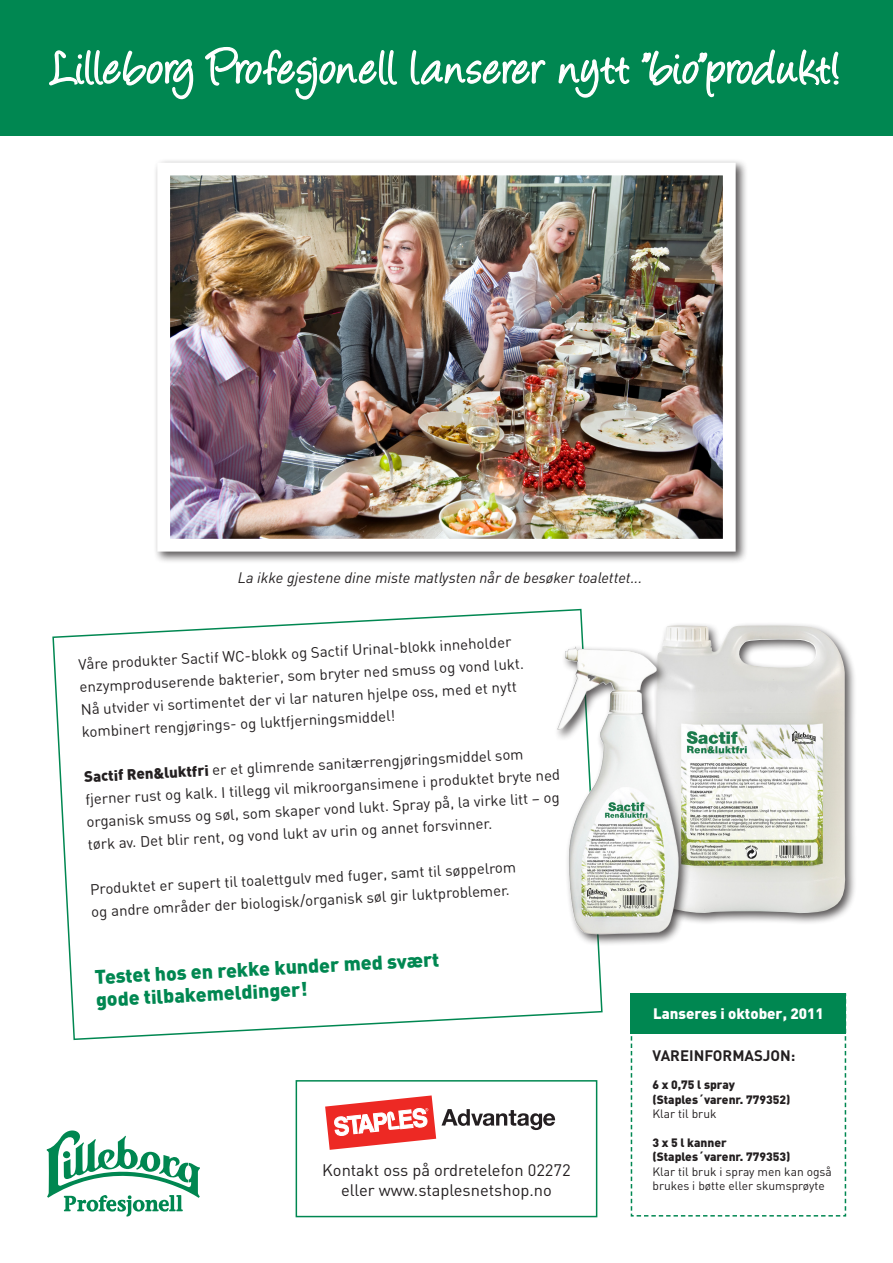
<style>
.page{position:relative;width:893px;height:1263px;background:#fff}
.page>*{position:absolute;margin:0;border:0;box-sizing:border-box;transform-origin:0 0}
.t1{font:54px "Angelina";letter-spacing:.03em;color:#fff}
.t2{font:900 19.5px/22.5px "DIN";color:#008751}
.t3{font:16.5px/19.8px "DIN";color:#231f20;text-align:center}
.t4{font:15px/22.5px "DIN";color:#231f20}
.t5{font:italic 15px "DINOT";color:#231f20}
.t6{font:900 15px "DIN";color:#fff}
.t7{font:700 15px "DIN";color:#231f20}
.t8{font:12px/14.4px "DIN";color:#231f20}
.t9{font:900 12px/14.4px "DIN";color:#231f20}
.s1{font-weight:900}
.s2{font-weight:400}
</style>
<div class="page">
<div style="left:296px;top:1080px;width:301px;height:137px;background:#fff;border:2px solid #008751"></div>
<svg style="left:630px;top:993px;width:217px;height:224px"></svg>
<svg style="left:52px;top:608px;width:551px;height:432px"></svg>
<div style="left:0;top:0;width:893px;height:135px;background:#008751"></div>
<div style="left:653px;top:621px;width:204px;height:305px;background:#231f20;opacity:.75"></div>
<img style="left:656px;top:624px;width:191px;height:290px">
<div style="left:153px;top:159px;width:595px;height:405px;background:#231f20;opacity:.75"></div>
<img style="left:171px;top:177px;width:551px;height:361px">
<div style="left:157px;top:163px;width:579px;height:389px;border:13px solid #fff"></div>
<svg style="left:48px;top:50px;width:146px;height:147px"></svg>
<svg style="left:204px;top:47px;width:194px;height:150px"></svg>
<svg style="left:410px;top:50px;width:136px;height:35px"></svg>
<svg style="left:558px;top:57px;width:72px;height:41px"></svg>
<svg style="left:640px;top:49px;width:200px;height:148px"></svg>
<svg style="left:47px;top:1130px;width:153px;height:86px"></svg>
<div style="left:554px;top:643px;width:137px;height:304px;background:#231f20;opacity:.75"></div>
<img style="left:557px;top:646px;width:124px;height:288px">
<div style="left:631px;top:993px;width:215px;height:41px;background:#008751"></div>
<svg style="left:325px;top:1095px;width:230px;height:55px"></svg>
<p class="t1" style="left:52px;top:45px;width:791px">Lilleborg Profesjonell lanserer nytt ”bio”produkt!</p>
<p class="t5" style="left:238px;top:568px;width:406px">La ikke gjestene dine miste matlysten når de besøker toalettet...</p>
<p class="t4" style="left:78px;top:653px;width:446px;rotate:-3deg">Våre produkter Sactif WC-blokk og Sactif Urinal-blokk inneholder enzymproduserende bakterier, som bryter ned smuss og vond lukt.<br>Nå utvider vi sortimentet der vi lar naturen hjelpe oss, med et nytt kombinert rengjørings- og luktfjerningsmiddel!</p>
<p class="t4" style="left:84px;top:765px;width:477px;rotate:-3deg"><span class="s1">Sactif Ren&amp;luktfri</span> er et glimrende sanitærrengjøringsmiddel som fjerner rust og kalk. I tillegg vil mikroorgansimene i produktet bryte ned organisk smuss og søl, som skaper vond lukt. Spray på, la virke litt – og tørk av. Det blir rent, og vond lukt av urin og annet forsvinner.</p>
<p class="t4" style="left:90px;top:878px;width:428px;rotate:-3deg">Produktet er supert til toalettgulv med fuger, samt til søppelrom og andre områder der biologisk/organisk søl gir luktproblemer.</p>
<p class="t2" style="left:94px;top:965px;width:346px;rotate:-3deg">Testet hos en rekke kunder med svært gode tilbakemeldinger!</p>
<p class="t3" style="left:322px;top:1160px;width:250px">Kontakt oss på ordretelefon 02272 eller www.staplesnetshop.no</p>
<p class="t6" style="left:653px;top:1003px;width:172px">Lanseres i oktober, 2011</p>
<p class="t7" style="left:652px;top:1045px;width:144px">VAREINFORMASJON:</p>
<p class="t9" style="left:652px;top:1077px;width:139px">6 x 0,75 l spray (Staples´varenr. 779352)<br><span class="s2">Klar til bruk</span></p>
<p class="t9" style="left:652px;top:1135px;width:76px">3 x 5 l kanner</p>
<p class="t8" style="left:652px;top:1150px;width:181px"><span class="s1">(Staples´varenr. 779353)<br></span>Klar til bruk i spray men kan også brukes i bøtte eller skumsprøyte</p>
</div>
